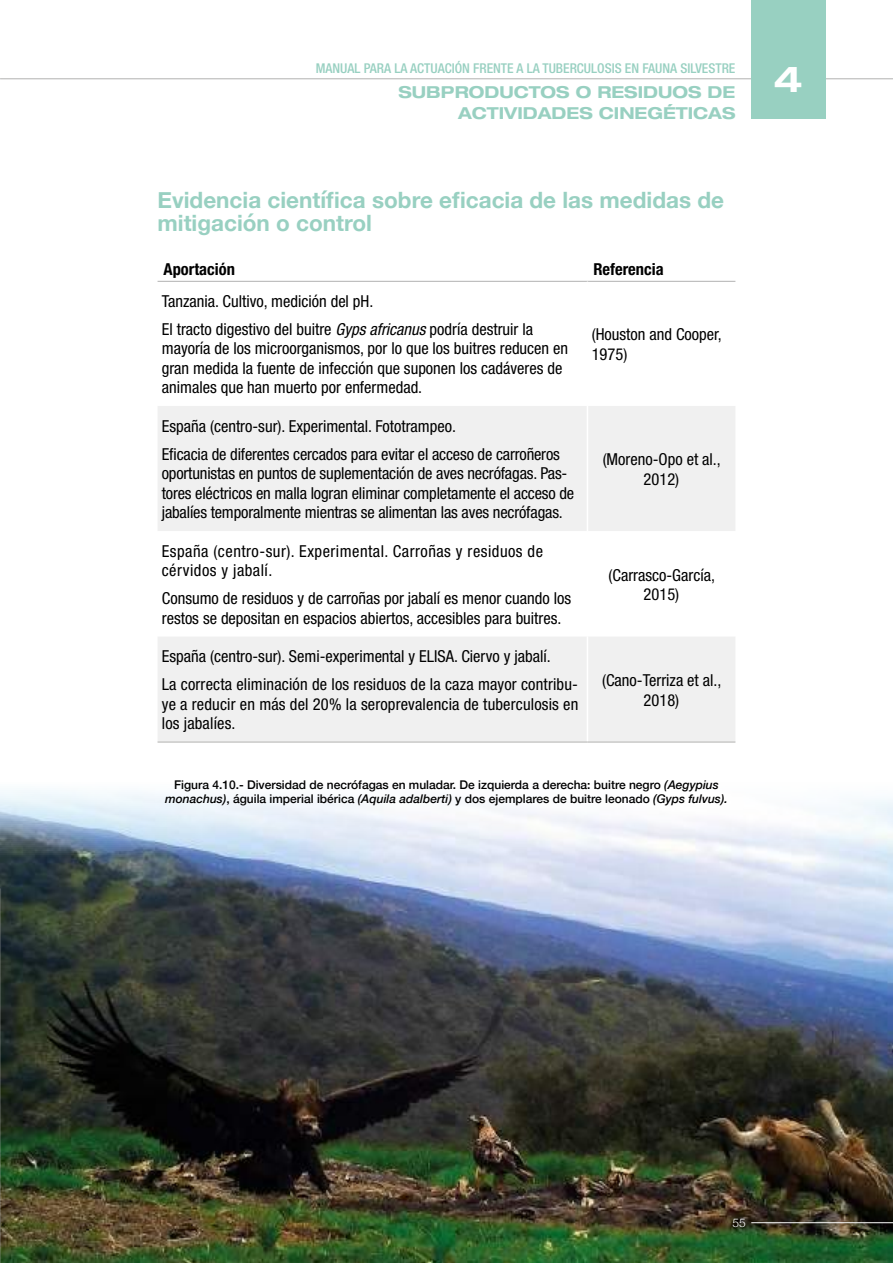
<style>
.page{position:relative;width:893px;height:1263px;background:#fff}
.page>*{position:absolute;margin:0;border:0;box-sizing:border-box;transform-origin:0 0}
.t1{font:700 expanded 36px "Helvetica Neue";color:#fff}
.t2{font:700 22.5px/22.5px "Helvetica Neue";color:#98d0c1}
.t3{font:condensed 16.5px/19.5px "Helvetica Neue";color:#000}
.t4{font:condensed 16.5px/19.5px "Helvetica Neue";letter-spacing:.03em;color:#000}
.t5{font:700 expanded 16.5px/21px "Helvetica Neue";color:#98d0c1;text-align:right}
.t6{font:700 condensed 16.5px "Helvetica Neue";color:#000}
.t7{font:500 condensed 13.5px "Helvetica Neue";color:#98d0c1}
.t8{font:500 12px/13.5px "Helvetica Neue";color:#000;text-align:center}
.t9{font:300 12px "Helvetica Neue";color:#fff}
.s1{font-style:italic}
</style>
<div class="page">
<hr style="left:0;top:78px;width:893px;height:1px;background:#b2b2b1">
<div style="left:751px;top:0;width:74px;height:119px;background:#98d0c1"></div>
<hr style="left:0;top:453px;width:1px;height:747px;background:#f0f0f0">
<svg style="left:158px;top:406px;width:577px;height:336px;fill:#f0f0f0"></svg>
<hr style="left:158px;top:281px;width:429px;height:1px;background:#b2b2b1">
<hr style="left:587px;top:281px;width:148px;height:1px;background:#b2b2b1">
<hr style="left:587px;top:406px;width:1px;height:125px;background:#fff">
<hr style="left:587px;top:531px;width:1px;height:105px;background:#fff">
<hr style="left:587px;top:636px;width:1px;height:106px;background:#fff">
<hr style="left:158px;top:742px;width:429px;height:1px;background:#b2b2b1">
<hr style="left:587px;top:742px;width:148px;height:1px;background:#b2b2b1">
<img style="left:0;top:767px;width:893px;height:496px">
<img style="left:0;top:889px;width:1px;height:374px">
<hr style="left:752px;top:1222px;width:141px;height:1px;background:#fff">
<p class="t7" style="left:316px;top:60px;width:421px">MANUAL PARA LA ACTUACIÓN FRENTE A LA TUBERCULOSIS EN FAUNA SILVESTRE</p>
<p class="t5" style="left:398px;top:81px;width:338px">SUBPRODUCTOS O RESIDUOS DE<br>ACTIVIDADES CINEGÉTICAS</p>
<h2 class="t2" style="left:158px;top:189px;width:568px">Evidencia científica sobre eficacia de las medidas de mitigación o control</h2>
<p class="t6" style="left:164px;top:259px;width:73px">Aportación</p>
<p class="t6" style="left:593px;top:259px;width:72px">Referencia</p>
<p class="t3" style="left:162px;top:287px;width:373px;line-height:28px">Tanzania. Cultivo, medición del pH.<br>El tracto digestivo del buitre <span class="s1">Gyps africanus</span> podría destruir la</p>
<p class="t3" style="left:162px;top:338px;width:408px">mayoría de los microorganismos, por lo que los buitres reducen en gran medida la fuente de infección que suponen los cadáveres de animales que han muerto por enfermedad.</p>
<p class="t3" style="left:592px;top:324px;width:132px">(Houston and Cooper,<br>1975)</p>
<p class="t3" style="left:162px;top:412px;width:400px;line-height:28px">España (centro-sur). Experimental. Fototrampeo.<br>Eficacia de diferentes cercados para evitar el acceso de carroñeros</p>
<p class="t3" style="left:162px;top:464px;width:414px">oportunistas en puntos de suplementación de aves necrófagas. Pas&shy;tores eléctricos en malla logran eliminar completamente el acceso de jabalíes temporalmente mientras se alimentan las aves necrófagas.</p>
<p class="t4" style="left:162px;top:541px;width:383px">España (centro-sur). Experimental. Carroñas y residuos de cérvidos y jabalí.</p>
<p class="t3" style="left:162px;top:589px;width:411px">Consumo de residuos y de carroñas por jabalí es menor cuando los restos se depositan en espacios abiertos, accesibles para buitres.</p>
<p class="t3" style="left:162px;top:642px;width:418px;line-height:28px">España (centro-sur). Semi-experimental y ELISA. Ciervo y jabalí.<br>La correcta eliminación de los residuos de la caza mayor contribu-</p>
<p class="t3" style="left:162px;top:694px;width:418px">ye a reducir en más del 20% la seroprevalencia de tuberculosis en los jabalíes.</p>
<p class="t3" style="left:603px;top:450px;width:120px;text-align:center">(Moreno-Opo et al.,<br>2012)</p>
<p class="t3" style="left:608px;top:565px;width:108px;text-align:center">(Carrasco-García,<br>2015)</p>
<p class="t3" style="left:602px;top:670px;width:121px;text-align:center">(Cano-Terriza et al.,<br>2018)</p>
<p class="t8" style="left:165px;top:777px;width:564px">Figura 4.10.- Diversidad de necrófagas en muladar. De izquierda a derecha: buitre negro <span class="s1">(Aegypius monachus)</span>, águila imperial ibérica <span class="s1">(Aquila adalberti)</span> y dos ejemplares de buitre leonado <span class="s1">(Gyps fulvus).</span></p>
<h1 class="t1" style="left:774px;top:56px;width:31px">4</h1>
<p class="t9" style="left:732px;top:1213px;width:15px">55</p>
</div>
